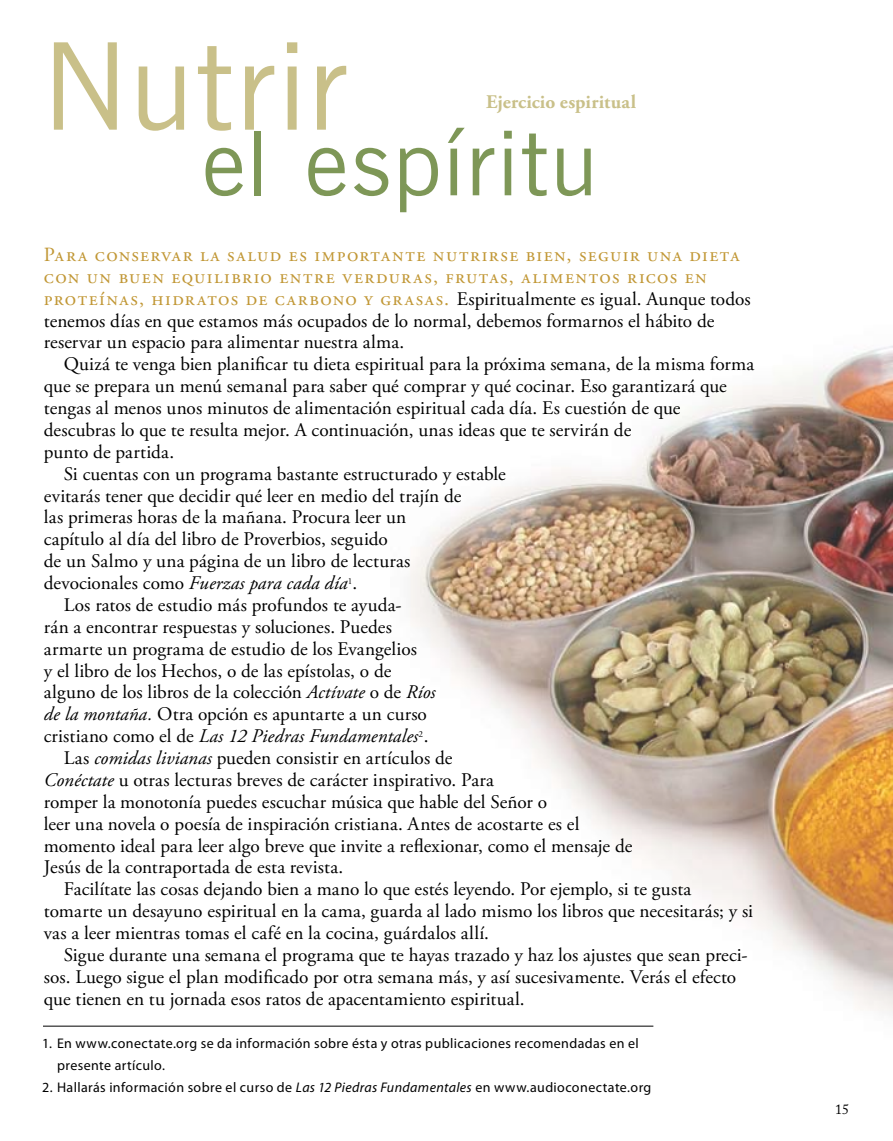
<style>
.page{position:relative;width:893px;height:1141px;background:#fff}
.page>*{position:absolute;margin:0;border:0;box-sizing:border-box;transform-origin:0 0}
.t1{font:120.75px "News Gothic BT";letter-spacing:.015em;color:#c9c089}
.t2{font:89.25px "News Gothic BT";letter-spacing:.02em;color:#7e9757}
.t3{font:20.12px/21.9px "Adobe Garamond Pro";letter-spacing:.07em;color:#c19735}
.t4{font:19.25px/21.9px "Adobe Garamond Pro";letter-spacing:-.01em;color:#000}
.t5{font:italic 19.25px "Adobe Garamond Pro";letter-spacing:.005em;color:#000}
.t6{font:700 19.25px "Adobe Garamond Pro";letter-spacing:.005em;color:#c9c089}
.t7{font:14px/21.9px "Myriad Pro";letter-spacing:.03em;color:#000}
.t8{font:14px "Adobe Caslon Pro";color:#000}
.s1{font-size:19.25px;color:#000}
.s2{font-style:normal}
.s3{font-style:italic}
</style>
<div class="page">
<img style="left:390px;top:345px;width:503px;height:682px">
<hr style="left:43px;top:1026px;width:610px;height:1px;background:#000">
<h1 class="t1" style="left:42px;top:14px;width:306px">Nutrir</h1>
<p class="t6" style="left:486px;top:90px;width:151px">Ejercicio espiritual</p>
<h2 class="t2" style="left:202px;top:110px;width:397px">el espíritu</h2>
<p class="t3" style="left:44px;top:244px;width:708px">Para conservar la salud es importante nutrirse bien, seguir una dieta con un buen equilibrio entre verduras, frutas, alimentos ricos en proteínas, hidratos de carbono y grasas. <span class="s1">Espiritualmente es igual. Aunque todos</span></p>
<p class="t4" style="left:44px;top:310px;width:672px">tenemos días en que estamos más ocupados de lo normal, debemos formarnos el hábito de reservar un espacio para alimentar nuestra alma.</p>
<p class="t4" style="left:64px;top:354px;width:692px">Quizá te venga bien planificar tu dieta espiritual para la próxima semana, de la misma forma</p>
<p class="t4" style="left:44px;top:376px;width:684px">que se prepara un menú semanal para saber qué comprar y qué cocinar. Eso garantizará que</p>
<p class="t4" style="left:44px;top:398px;width:638px">tengas al menos unos minutos de alimentación espiritual cada día. Es cuestión de que</p>
<p class="t4" style="left:44px;top:420px;width:589px">descubras lo que te resulta mejor. A continuación, unas ideas que te servirán de</p>
<p class="t4" style="left:44px;top:441px;width:132px">punto de partida.</p>
<p class="t4" style="left:64px;top:463px;width:443px">Si cuentas con un programa bastante estructurado y estable</p>
<p class="t4" style="left:44px;top:485px;width:419px">evitarás tener que decidir qué leer en medio del trajín de</p>
<p class="t4" style="left:44px;top:507px;width:364px">las primeras horas de la mañana. Procura leer un</p>
<p class="t4" style="left:44px;top:529px;width:345px">capítulo al día del libro de Proverbios, seguido</p>
<p class="t4" style="left:44px;top:551px;width:368px">de un Salmo y una página de un libro de lecturas</p>
<p class="t5" style="left:44px;top:571px;width:315px"><span class="s2">devocionales como</span> Fuerzas para cada día<sup>1</sup><span class="s2">.</span></p>
<p class="t4" style="left:64px;top:595px;width:339px">Los ratos de estudio más profundos te ayuda-</p>
<p class="t4" style="left:44px;top:616px;width:350px">rán a encontrar respuestas y soluciones. Puedes</p>
<p class="t4" style="left:44px;top:638px;width:375px">armarte un programa de estudio de los Evangelios</p>
<p class="t4" style="left:44px;top:660px;width:349px">y el libro de los Hechos, o de las epístolas, o de</p>
<p class="t4" style="left:44px;top:682px;width:393px">alguno de los libros de la colección <span class="s3">Actívate</span> o de <span class="s3">Ríos</span></p>
<p class="t4" style="left:44px;top:704px;width:385px"><span class="s3">de la montaña.</span> Otra opción es apuntarte a un curso</p>
<p class="t5" style="left:44px;top:724px;width:386px"><span class="s2">cristiano como el de</span> Las 12 Piedras Fundamentales<sup>2</sup><span class="s2">.</span></p>
<p class="t4" style="left:64px;top:748px;width:390px">Las <span class="s3">comidas livianas</span> pueden consistir en artículos de</p>
<p class="t4" style="left:44px;top:770px;width:452px"><span class="s3">Conéctate</span> u otras lecturas breves de carácter inspirativo. Para</p>
<p class="t4" style="left:44px;top:791px;width:505px">romper la monotonía puedes escuchar música que hable del Señor o</p>
<p class="t4" style="left:44px;top:813px;width:537px">leer una novela o poesía de inspiración cristiana. Antes de acostarte es el</p>
<p class="t4" style="left:44px;top:835px;width:590px">momento ideal para leer algo breve que invite a reflexionar, como el mensaje de</p>
<p class="t4" style="left:44px;top:857px;width:301px">Jesús de la contraportada de esta revista.</p>
<p class="t4" style="left:64px;top:879px;width:629px">Facilítate las cosas dejando bien a mano lo que estés leyendo. Por ejemplo, si te gusta</p>
<p class="t4" style="left:44px;top:901px;width:711px">tomarte un desayuno espiritual en la cama, guarda al lado mismo los libros que necesitarás; y si</p>
<p class="t4" style="left:44px;top:923px;width:447px">vas a leer mientras tomas el café en la cocina, guárdalos allí.</p>
<p class="t4" style="left:64px;top:944px;width:685px">Sigue durante una semana el programa que te hayas trazado y haz los ajustes que sean preci-</p>
<p class="t4" style="left:44px;top:966px;width:694px">sos. Luego sigue el plan modificado por otra semana más, y así sucesivamente. Verás el efecto</p>
<p class="t4" style="left:44px;top:988px;width:482px">que tienen en tu jornada esos ratos de apacentamiento espiritual.</p>
<p class="t7" style="left:57px;top:1033px;width:583px;text-indent:-15px">1. En www.conectate.org se da información sobre ésta y otras publicaciones recomendadas en el presente artículo.</p>
<p class="t7" style="left:42px;top:1076px;width:611px">2. Hallarás información sobre el curso de <span class="s3">Las 12 Piedras Fundamentales</span> en www.audioconectate.org</p>
<p class="t8" style="left:835px;top:1101px;width:16px">15</p>
</div>
